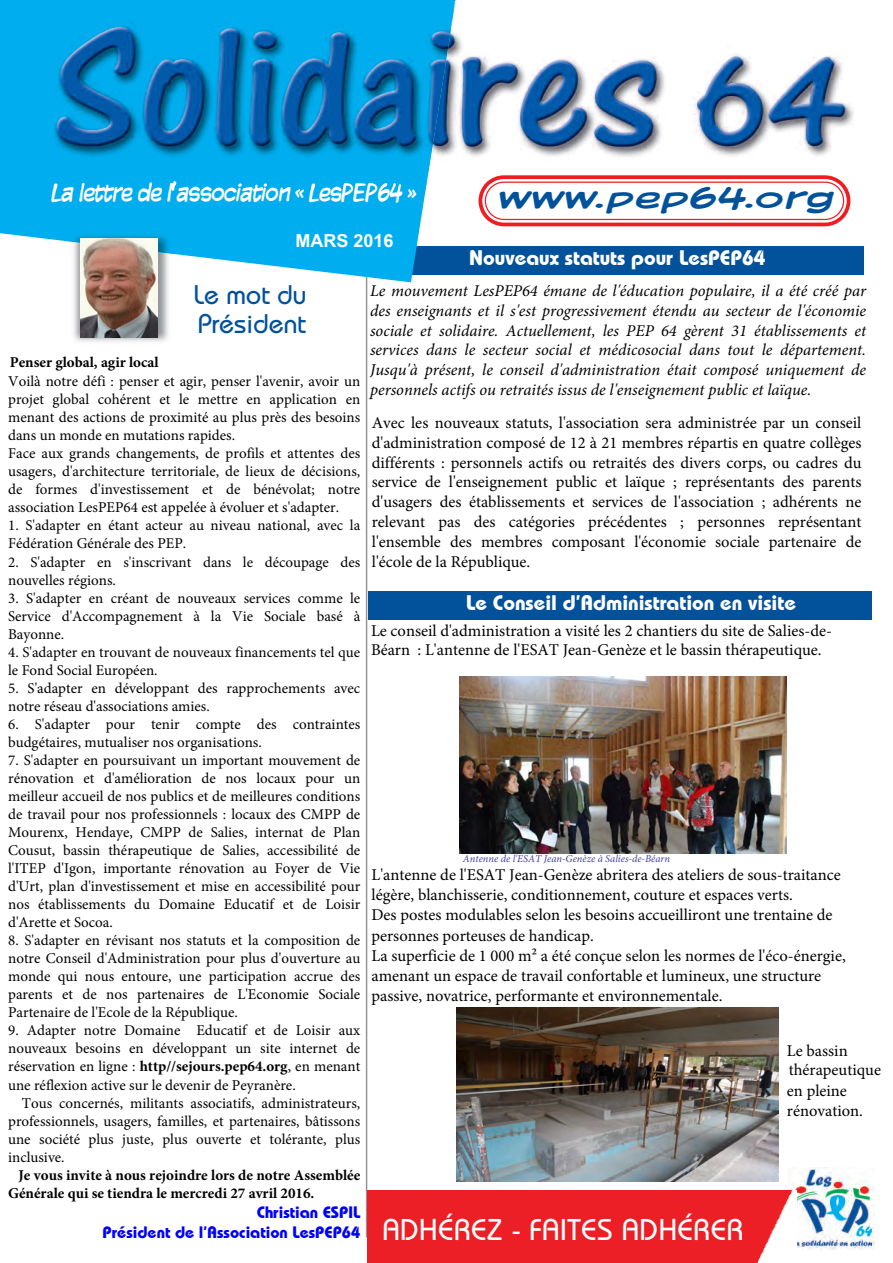
<style>
.page{position:relative;width:893px;height:1263px;background:#fff}
.page>*{position:absolute;margin:0;border:0;box-sizing:border-box;transform-origin:0 0}
.t1{font:31.65px "Komika Display";letter-spacing:.05em;color:#01519b;scale:1.33 1}
.t2{font:30px "Bahamas Plain";letter-spacing:.025em;color:#fff}
.t3{font:27px "Komika Display";letter-spacing:-.005em;color:#fff;scale:.72 1}
.t4{font:27px/28.5px "Bahamas Plain";color:#01519b}
.t5{font:700 21px "Bahamas";color:#fff}
.t6{font:700 18px "Arial";color:#fff}
.t7{font:16.5px/19.8px "Minion Pro";color:#000}
.t8{font:italic 16.5px/19.8px "Minion Pro";color:#000;text-align:justify}
.t9{font:700 16.5px/19.8px "Bahamas";color:#00f;text-align:right}
.t10{font:15px/18px "Minion Pro";color:#000}
.t11{font:700 15px/18px "Minion Pro";color:#000}
.t12{font:italic 10.5px "Minion Pro";color:#4040aa}
.s1{font-weight:700}
</style>
<div class="page">
<div style="left:383px;top:247px;width:481px;height:28px;background:#01519b"></div>
<hr style="left:366px;top:276px;width:1px;height:961px;background:#939598">
<img style="left:788px;top:1167px;width:87px;height:82px">
<img style="left:0;top:0;width:456px;height:282px">
<img style="left:11px;top:0;width:445px;height:190px">
<img style="left:53px;top:183px;width:41px;height:7px">
<img style="left:456px;top:34px;width:398px;height:123px">
<img style="left:21px;top:0;width:435px;height:174px">
<svg style="left:478px;top:175px;width:373px;height:52px"></svg>
<div style="left:367px;top:1191px;width:429px;height:72px;background:#ec1f26"></div>
<img style="left:65px;top:254px;width:111px;height:88px">
<img style="left:65px;top:227px;width:111px;height:27px">
<img style="left:80px;top:238px;width:77px;height:99px">
<img style="left:460px;top:677px;width:326px;height:177px">
<div style="left:368px;top:591px;width:503px;height:28px;background:#01519b"></div>
<img style="left:456px;top:1008px;width:323px;height:174px">
<h3 class="t3" style="left:52px;top:176px;width:507px">La lettre de l’association « LesPEP64 »</h3>
<h1 class="t1" style="left:497px;top:179px;width:253px">www.pep64.org</h1>
<p class="t6" style="left:295px;top:230px;width:100px">MARS 2016</p>
<h3 class="t5" style="left:469px;top:244px;width:298px">Nouveaux statuts pour LesPEP64</h3>
<h3 class="t4" style="left:194px;top:280px;width:114px">Le mot du<br>Président</h3>
<p class="t11" style="left:10px;top:352px;width:150px">Penser global, agir local</p>
<p class="t10" style="left:8px;top:372px;width:354px">Voilà notre défi : penser et agir, penser l'avenir, avoir un projet global cohérent et le mettre en application en menant des actions de proximité au plus près des besoins dans un monde en mutations rapides.<br>Face aux grands changements, de profils et attentes des usagers, d'architecture territoriale, de lieux de décisions, de formes d'investissement et de bénévolat; notre association LesPEP64 est appelée à évoluer et s'adapter.</p>
<p class="t10" style="left:8px;top:516px;width:354px">1. S'adapter en étant acteur au niveau national, avec la<br>Fédération Générale des PEP.</p>
<p class="t10" style="left:8px;top:553px;width:354px">2. S'adapter en s'inscrivant dans le découpage des nouvelles régions.</p>
<p class="t10" style="left:8px;top:589px;width:354px;text-align:justify">3. S'adapter en créant de nouveaux services comme le Service d'Accompagnement à la Vie Sociale basé à Bayonne.</p>
<p class="t10" style="left:8px;top:643px;width:354px">4. S'adapter en trouvant de nouveaux financements tel que le Fond Social Européen.</p>
<p class="t10" style="left:8px;top:679px;width:354px">5. S'adapter en développant des rapprochements avec notre réseau d'associations amies.</p>
<p class="t10" style="left:8px;top:715px;width:354px">6. S'adapter pour tenir compte des contraintes budgétaires, mutualiser nos organisations.</p>
<p class="t10" style="left:8px;top:751px;width:354px;text-align:justify">7. S'adapter en poursuivant un important mouvement de rénovation et d'amélioration de nos locaux pour un meilleur accueil de nos publics et de meilleures conditions de travail pour nos professionnels : locaux des CMPP de Mourenx, Hendaye, CMPP de Salies, internat de Plan Cousut, bassin thérapeutique de Salies, accessibilité de l'ITEP d'Igon, importante rénovation au Foyer de Vie d'Urt, plan d'investissement et mise en accessibilité pour nos établissements du Domaine Educatif et de Loisir d'Arette et Socoa.</p>
<p class="t10" style="left:8px;top:931px;width:354px;text-align:justify">8. S'adapter en révisant nos statuts et la composition de notre Conseil d'Administration pour plus d'ouverture au monde qui nous entoure, une participation accrue des parents et de nos partenaires de L'Economie Sociale Partenaire de l'Ecole de la République.</p>
<p class="t10" style="left:8px;top:1021px;width:354px;text-align:justify">9. Adapter notre Domaine Educatif et de Loisir aux nouveaux besoins en développant un site internet de réservation en ligne : <span class="s1">http//sejours.pep64.org</span>, en menant une réflexion active sur le devenir de Peyranère.</p>
<p class="t10" style="left:8px;top:1094px;width:354px;text-align:justify;text-indent:14px">Tous concernés, militants associatifs, administrateurs, professionnels, usagers, familles, et partenaires, bâtissons une société plus juste, plus ouverte et tolérante, plus inclusive.</p>
<p class="t11" style="left:8px;top:1166px;width:354px;text-indent:10px">Je vous invite à nous rejoindre lors de notre Assemblée<br>Générale qui se tiendra le mercredi 27 avril 2016.</p>
<p class="t9" style="left:103px;top:1202px;width:259px">Christian ESPIL<br>Président de l'Association LesPEP64</p>
<p class="t8" style="left:370px;top:281px;width:498px">Le mouvement LesPEP64 émane de l'éducation populaire, il a été créé par des enseignants et il s'est progressivement étendu au secteur de l'économie sociale et solidaire. Actuellement, les PEP 64 gèrent 31 établissements et services dans le secteur social et médicosocial dans tout le département.<br>Jusqu'à présent, le conseil d'administration était composé uniquement de personnels actifs ou retraités issus de l'enseignement public et laïque.</p>
<p class="t7" style="left:372px;top:413px;width:491px;text-align:justify">Avec les nouveaux statuts, l'association sera administrée par un conseil d'administration composé de 12 à 21 membres répartis en quatre collèges différents : personnels actifs ou retraités des divers corps, ou cadres du service de l'enseignement public et laïque ; représentants des parents d'usagers des établissements et services de l'association ; adhérents ne relevant pas des catégories précédentes ; personnes représentant l'ensemble des membres composant l'économie sociale partenaire de l'école de la République.</p>
<h3 class="t5" style="left:466px;top:590px;width:331px">Le Conseil d'Administration en visite</h3>
<p class="t7" style="left:371px;top:620px;width:462px">Le conseil d'administration a visité les 2 chantiers du site de Salies-de-<br>Béarn : L'antenne de l'ESAT Jean-Genèze et le bassin thérapeutique.</p>
<p class="t12" style="left:463px;top:852px;width:208px">Antenne de l'ESAT Jean-Genèze à Salies-de-Béarn</p>
<p class="t7" style="left:371px;top:864px;width:476px;line-height:20.2px">L'antenne de l'ESAT Jean-Genèze abritera des ateliers de sous-traitance légère, blanchisserie, conditionnement, couture et espaces verts.<br>Des postes modulables selon les besoins accueilliront une trentaine de personnes porteuses de handicap.<br>La superficie de 1 000 m² a été conçue selon les normes de l'éco-énergie, amenant un espace de travail confortable et lumineux, une structure passive, novatrice, performante et environnementale.</p>
<h2 class="t2" style="left:383px;top:1212px;width:362px">ADHÉREZ - FAITES ADHÉRER</h2>
<p class="t7" style="left:787px;top:1041px;width:96px;line-height:18.9px">Le bassin thérapeutique</p>
<p class="t7" style="left:787px;top:1080px;width:78px">en pleine rénovation.</p>
</div>
